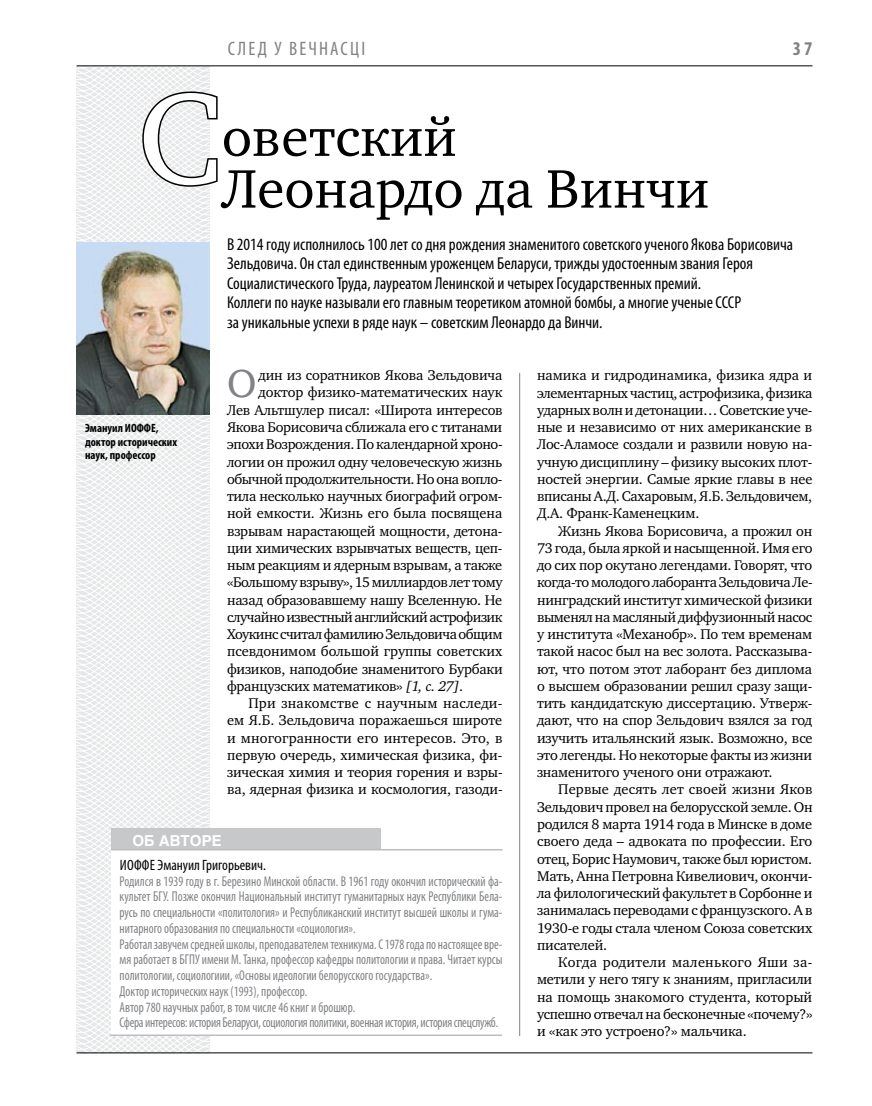
<style>
.page{position:relative;width:872px;height:1106px;background:#fff}
.page>*{position:absolute;margin:0;border:0;box-sizing:border-box;transform-origin:0 0}
.t1{font:132.6px "Charter C";color:#fff}
.t2{font:55.5px/51.8px "Charter C";color:#000}
.t3{font:40.05px "Charter C";color:#808285}
.t4{font:condensed 19.5px "Myriad Pro";letter-spacing:.13em;color:#808285}
.t5{font:700 condensed 19.5px "Myriad Pro";color:#808285}
.t6{font:condensed 17.25px/19.5px "Myriad Pro";color:#000}
.t7{font:condensed 15px "Myriad Pro";color:#000}
.t8{font:700 15px "Helios";color:#fff}
.t9{font:14.4px/17.2px "Charter C";letter-spacing:-.015em;color:#000;text-align:justify}
.t10{font:14.4px "Charter C";letter-spacing:-.035em;color:#000}
.t11{font:14.4px "Charter C";letter-spacing:.01em;color:#000}
.t12{font:14.4px "Charter C";letter-spacing:.015em;color:#000}
.t13{font:condensed 14.25px/15.8px "Myriad Pro";color:#808285;scale:.9 1}
.t14{font:700 condensed 12px/13.5px "Myriad Pro";color:#000}
.s1{font-style:italic}
</style>
<div class="page">
<svg style="left:76px;top:65px;width:192px;height:989px"></svg>
<hr style="left:519px;top:373px;width:1px;height:663px;background:#808285">
<svg style="left:141px;top:90px;width:78px;height:98px"></svg>
<div style="left:111px;top:829px;width:270px;height:23px;background:#c6c8ca"></div>
<div style="left:111px;top:850px;width:391px;height:185px;background:#fff"></div>
<hr style="left:110px;top:1034px;width:392px;height:2px;background:#bcbdc0">
<hr style="left:111px;top:849px;width:391px;height:1px;background:#bcbdc0">
<img style="left:77px;top:242px;width:133px;height:173px">
<hr style="left:77px;top:1052px;width:735px;height:1px;background:#000">
<hr style="left:77px;top:65px;width:735px;height:1px;background:#000">
<h3 class="t4" style="left:228px;top:37px;width:92px">След у вечнас</h3>
<h3 class="t4" style="left:350px;top:37px;width:17px">ці</h3>
<h3 class="t5" style="left:793px;top:37px;width:21px">37</h3>
<h1 class="t1" style="left:138px;top:65px;width:85px">С</h1>
<h2 class="t2" style="left:222px;top:112px;width:489px">оветский<br>Леонардо да Винчи</h2>
<p class="t6" style="left:227px;top:234px;width:567px">В 2014 году исполнилось 100 лет со дня рождения знаменитого советского ученого Якова Борисовича Зельдовича. Он стал единственным уроженцем Беларуси, трижды удостоенным звания Героя Социалистического Труда, лауреатом Ленинской и четырех Государственных премий.<br>Коллеги по науке называли его главным теоретиком атомной бомбы, а многие ученые СССР<br>за уникальные успехи в ряде наук – советским Леонардо да Винчи.</p>
<p class="t14" style="left:85px;top:421px;width:94px">Эмануил ИОФФЕ, доктор исторических наук, профессор</p>
<h3 class="t3" style="left:227px;top:362px;width:31px">О</h3>
<p class="t9" style="left:258px;top:367px;width:245px">дин из соратников Якова Зельдовича</p>
<p class="t9" style="left:258px;top:384px;width:245px">доктор физико-математических наук</p>
<p class="t9" style="left:227px;top:401px;width:277px">Лев Альтшулер писал: «Широта интересов</p>
<p class="t9" style="left:227px;top:418px;width:277px">Якова Борисовича сближала его с титанами</p>
<p class="t9" style="left:227px;top:436px;width:277px">эпохи Возрождения. По календарной хроно-</p>
<p class="t9" style="left:227px;top:453px;width:277px">логии он прожил одну человеческую жизнь</p>
<p class="t9" style="left:227px;top:470px;width:277px">обычной продолжительности. Но она вопло-</p>
<p class="t9" style="left:227px;top:487px;width:277px">тила несколько научных биографий огром-</p>
<p class="t9" style="left:227px;top:505px;width:277px">ной емкости. Жизнь его была посвящена</p>
<p class="t9" style="left:227px;top:522px;width:277px">взрывам нарастающей мощности, детона-</p>
<p class="t9" style="left:227px;top:539px;width:277px">ции химических взрывчатых веществ, цеп-</p>
<p class="t9" style="left:227px;top:556px;width:277px">ным реакциям и ядерным взрывам, а также</p>
<p class="t9" style="left:227px;top:574px;width:277px">«Большому взрыву», 15 миллиардов лет тому</p>
<p class="t9" style="left:227px;top:591px;width:277px">назад образовавшему нашу Вселенную. Не</p>
<p class="t10" style="left:227px;top:609px;width:277px">случайно известный английский астрофизик</p>
<p class="t10" style="left:227px;top:626px;width:277px">Хоукинс считал фамилию Зельдовича общим</p>
<p class="t9" style="left:227px;top:643px;width:277px">псевдонимом большой группы советских</p>
<p class="t9" style="left:227px;top:660px;width:277px">физиков, наподобие знаменитого Бурбаки</p>
<p class="t9" style="left:227px;top:677px;width:238px">французских математиков» <span class="s1">[1, с. 27]</span>.</p>
<p class="t12" style="left:248px;top:695px;width:255px">При знакомстве с научным наследи-</p>
<p class="t9" style="left:227px;top:712px;width:277px">ем Я.Б. Зельдовича поражаешься широте</p>
<p class="t11" style="left:227px;top:729px;width:277px">и многогранности его интересов. Это, в</p>
<p class="t9" style="left:227px;top:746px;width:277px">первую очередь, химическая физика, фи-</p>
<p class="t9" style="left:227px;top:763px;width:277px">зическая химия и теория горения и взры-</p>
<p class="t9" style="left:227px;top:781px;width:277px">ва, ядерная физика и космология, газоди-</p>
<p class="t8" style="left:132px;top:832px;width:91px">об авторе</p>
<p class="t7" style="left:120px;top:855px;width:148px">Иоффе Эмануил Григорьевич.</p>
<p class="t13" style="left:120px;top:872px;width:427px">Родился в 1939 году в г. Березино Минской области. В 1961 году окончил исторический фа&shy;культет БГУ. Позже окончил Национальный институт гуманитарных наук Республики Бела&shy;русь по специальности «политология» и Республиканский институт высшей школы и гума&shy;нитарного образования по специальности «социология».<br>Работал завучем средней школы, преподавателем техникума. С 1978 года по настоящее вре&shy;мя работает в БГПУ имени М. Танка, профессор кафедры политологии и права. Читает курсы политологии, социологиии, «Основы идеологии белорусского государства».<br>Доктор исторических наук (1993), профессор.<br>Автор 780 научных работ, в том числе 46 книг и брошюр.<br>Сфера интересов: история Беларуси, социология политики, военная история, история спецслужб.</p>
<p class="t9" style="left:537px;top:367px;width:277px">намика и гидродинамика, физика ядра и элементарных частиц, астрофизика, физика ударных волн и детонации… Советские уче&shy;ные и независимо от них американские в Лос-Аламосе создали и развили новую на&shy;учную дисциплину – физику высоких плот&shy;ностей энергии. Самые яркие главы в нее вписаны А.Д. Сахаровым, Я.Б. Зельдовичем, Д.А. Франк-Каменецким.</p>
<p class="t9" style="left:537px;top:522px;width:277px;text-indent:21px">Жизнь Якова Борисовича, а прожил он 73 года, была яркой и насыщенной. Имя его до сих пор окутано легендами. Говорят, что когда-то молодого лаборанта Зельдовича Ле&shy;нинградский институт химической физики выменял на масляный диффузионный насос у института «Механобр». По тем временам такой насос был на вес золота. Рассказыва&shy;ют, что потом этот лаборант без диплома о высшем образовании решил сразу защи&shy;тить кандидатскую диссертацию. Утверж&shy;дают, что на спор Зельдович взялся за год изучить итальянский язык. Возможно, все это легенды. Но некоторые факты из жизни знаменитого ученого они отражают.</p>
<p class="t9" style="left:537px;top:781px;width:277px;text-indent:21px">Первые десять лет своей жизни Яков Зельдович провел на белорусской земле. Он родился 8 марта 1914 года в Минске в доме своего деда – адвоката по профессии. Его отец, Борис Наумович, также был юристом.<br>Мать, Анна Петровна Кивелиович, окончи&shy;ла филологический факультет в Сорбонне и занималась переводами с французского. А в 1930-е годы стала членом Союза советских писателей.</p>
<p class="t9" style="left:537px;top:953px;width:277px;text-indent:21px">Когда родители маленького Яши за&shy;метили у него тягу к знаниям, пригласили на помощь знакомого студента, который успешно отвечал на бесконечные «почему?» и «как это устроено?» мальчика.</p>
</div>
